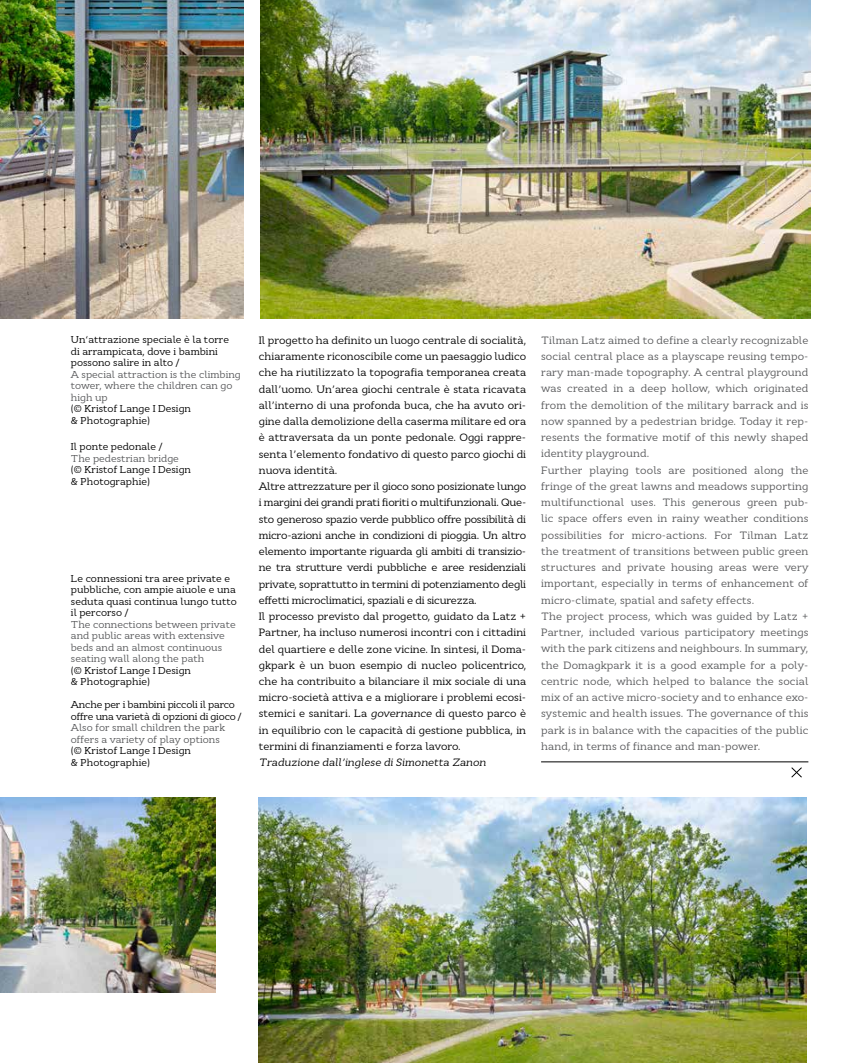
<style>
.page{position:relative;width:851px;height:1063px;background:#fff}
.page>*{position:absolute;margin:0;border:0;box-sizing:border-box;transform-origin:0 0}
.t1{font:10.62px/16.2px "Cyntho Slab Pro";color:#000}
.t2{font:10.62px/16.2px "Cyntho Slab Pro";letter-spacing:.01em;color:#58595b}
.t3{font:italic 10.62px "Cyntho Slab Pro";color:#000}
.t4{font:10px/11.5px "Cyntho Slab Pro";color:#000}
.t5{font:10px/11.5px "Cyntho Slab Pro";color:#58595b}
.t6{font:10px/11.5px "Cyntho Slab Pro";letter-spacing:-.02em;color:#000}
.s1{font-style:italic}
</style>
<div class="page">
<img style="left:260px;top:0;width:550px;height:318px">
<img style="left:259px;top:798px;width:547px;height:265px">
<svg style="left:791px;top:767px;width:11px;height:11px"></svg>
<hr style="left:541px;top:762px;width:267px;height:1px;background:#000">
<img style="left:0;top:0;width:244px;height:318px">
<img style="left:0;top:798px;width:215px;height:194px">
<p class="t4" style="left:71px;top:334px;width:160px">Un‘attrazione speciale è la torre di arrampicata, dove i bambini possono salire in alto /</p>
<p class="t5" style="left:71px;top:369px;width:171px">A special attraction is the climbing tower, where the children can go high up</p>
<p class="t4" style="left:71px;top:403px;width:122px">(© Kristof Lange I Design &amp; Photographie)</p>
<p class="t4" style="left:71px;top:441px;width:93px">Il ponte pedonale /</p>
<p class="t5" style="left:71px;top:453px;width:109px">The pedestrian bridge</p>
<p class="t4" style="left:71px;top:464px;width:122px">(© Kristof Lange I Design &amp; Photographie)</p>
<p class="t4" style="left:71px;top:573px;width:167px">Le connessioni tra aree private e pubbliche, con ampie aiuole e una seduta quasi continua lungo tutto il percorso /</p>
<p class="t5" style="left:71px;top:619px;width:166px">The connections between private and public areas with extensive beds and an almost continuous seating wall along the path</p>
<p class="t4" style="left:71px;top:665px;width:122px">(© Kristof Lange I Design &amp; Photographie)</p>
<p class="t6" style="left:71px;top:699px;width:172px">Anche per i bambini piccoli il parco offre una varietà di opzioni di gioco /</p>
<p class="t5" style="left:71px;top:722px;width:156px">Also for small children the park offers a variety of play options</p>
<p class="t4" style="left:71px;top:745px;width:122px">(© Kristof Lange I Design &amp; Photographie)</p>
<p class="t1" style="left:259px;top:332px;width:269px">Il progetto ha definito un luogo centrale di socialità, chiaramente riconoscibile come un paesaggio ludico che ha riutilizzato la topografia temporanea creata dall’uomo. Un’area giochi centrale è stata ricavata all’interno di una profonda buca, che ha avuto ori&shy;gine dalla demolizione della caserma militare ed ora è attraversata da un ponte pedonale. Oggi rappre&shy;senta l’elemento fondativo di questo parco giochi di nuova identità.<br>Altre attrezzature per il gioco sono posizionate lungo i margini dei grandi prati fioriti o multifunzionali. Que&shy;sto generoso spazio verde pubblico offre possibilità di micro-azioni anche in condizioni di pioggia. Un altro elemento importante riguarda gli ambiti di transizio&shy;ne tra strutture verdi pubbliche e aree residenziali private, soprattutto in termini di potenziamento degli effetti microclimatici, spaziali e di sicurezza.<br>Il processo previsto dal progetto, guidato da Latz + Partner, ha incluso numerosi incontri con i cittadini del quartiere e delle zone vicine. In sintesi, il Doma&shy;gkpark è un buon esempio di nucleo policentrico, che ha contribuito a bilanciare il mix sociale di una micro-società attiva e a migliorare i problemi ecosi&shy;stemici e sanitari. La <span class="s1">governance</span> di questo parco è in equilibrio con le capacità di gestione pubblica, in termini di finanziamenti e forza lavoro.</p>
<p class="t3" style="left:259px;top:756px;width:229px">Traduzione dall’inglese di Simonetta Zanon</p>
<p class="t2" style="left:541px;top:332px;width:269px">Tilman Latz aimed to define a clearly recognizable social central place as a playscape reusing tempo&shy;rary man-made topography. A central playground was created in a deep hollow, which originated from the demolition of the military barrack and is now spanned by a pedestrian bridge. Today it rep&shy;resents the formative motif of this newly shaped identity playground.<br>Further playing tools are positioned along the fringe of the great lawns and meadows supporting multifunctional uses. This generous green pub&shy;lic space offers even in rainy weather conditions possibilities for micro-actions. For Tilman Latz the treatment of transitions between public green structures and private housing areas were very important, especially in terms of enhancement of micro-climate, spatial and safety effects.<br>The project process, which was guided by Latz + Partner, included various participatory meetings with the park citizens and neighbours. In summary, the Domagkpark it is a good example for a poly&shy;centric node, which helped to balance the social mix of an active micro-society and to enhance exo&shy;systemic and health issues. The governance of this park is in balance with the capacities of the public hand, in terms of finance and man-power.</p>
</div>
